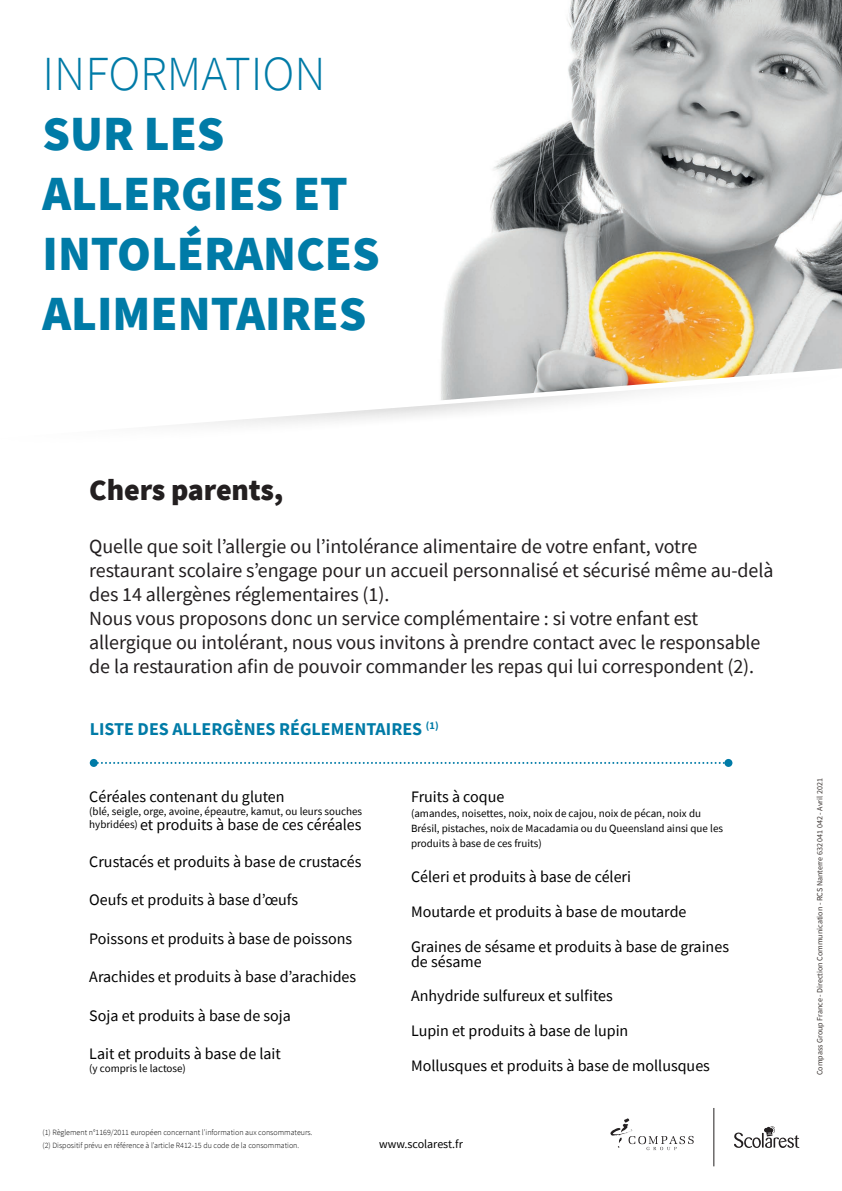
<style>
.page{position:relative;width:842px;height:1191px;background:#fff}
.page>*{position:absolute;margin:0;border:0;box-sizing:border-box;transform-origin:0 0}
.t1{font:900 49px/60px "Source Sans Pro";color:#007ba7}
.t2{font:300 49px "Source Sans Pro";color:#007ba7}
.t3{font:900 30px "Source Sans Pro";letter-spacing:-.005em;color:#231f20}
.t4{font:20px/24px "Source Sans Pro";letter-spacing:-.005em;color:#231f20}
.t5{font:700 18px "Source Sans Pro";color:#007ba7}
.t6{font:16px/34.8px "Source Sans Pro";color:#000}
.t7{font:12px "Source Sans Pro";color:#000}
.t8{font:11px/15px "Source Sans Pro";color:#000}
.t9{font:300 8px/13px "Source Sans Pro";color:#000}
.t10{font:8px "Source Sans Pro";color:#3b3532}
.s1{font-size:11px}
</style>
<div class="page">
<img style="left:441px;top:0;width:401px;height:370px">
<img style="left:180px;top:370px;width:639px;height:55px">
<svg style="left:98px;top:762px;width:626px;height:2px"></svg>
<div style="left:90px;top:759px;width:8px;height:8px;background:#007ba7;border-radius:50%"></div>
<div style="left:724px;top:759px;width:8px;height:8px;background:#007ba7;border-radius:50%"></div>
<hr style="left:713px;top:1108px;width:1px;height:58px;background:#231f20">
<svg style="left:610px;top:1118px;width:84px;height:32px"></svg>
<svg style="left:734px;top:1126px;width:65px;height:22px"></svg>
<h1 class="t2" style="left:43px;top:44px;width:285px">INFORMATION</h1>
<h1 class="t1" style="left:43px;top:103px;width:339px">SUR LES<br>ALLERGIES ET<br>INTOLÉRANCES<br>ALIMENTAIRES</h1>
<h2 class="t3" style="left:89px;top:469px;width:196px">Chers parents,</h2>
<p class="t4" style="left:89px;top:534px;width:686px">Quelle que soit l’allergie ou l’intolérance alimentaire de votre enfant, votre restaurant scolaire s’engage pour un accueil personnalisé et sécurisé même au-delà des 14 allergènes réglementaires (1).<br>Nous vous proposons donc un service complémentaire : si votre enfant est allergique ou intolérant, nous vous invitons à prendre contact avec le responsable de la restauration afin de pouvoir commander les repas qui lui correspondent (2).</p>
<p class="t5" style="left:90px;top:717px;width:350px">LISTE DES ALLERGÈNES RÉGLEMENTAIRES <sup>(1)</sup></p>
<p class="t6" style="left:89px;top:779px;width:197px">Céréales contenant du gluten</p>
<p class="t8" style="left:89px;top:804px;width:274px">(blé, seigle, orge, avoine, épeautre, kamut, ou leurs souches</p>
<p class="t6" style="left:89px;top:807px;width:274px"><span class="s1">hybridées)</span> et produits à base de ces céréales</p>
<p class="t6" style="left:89px;top:843px;width:274px">Crustacés et produits à base de crustacés</p>
<p class="t6" style="left:89px;top:882px;width:210px">Oeufs et produits à base d’œufs</p>
<p class="t6" style="left:89px;top:920px;width:264px">Poissons et produits à base de poissons</p>
<p class="t6" style="left:89px;top:959px;width:268px">Arachides et produits à base d’arachides</p>
<p class="t6" style="left:89px;top:997px;width:203px">Soja et produits à base de soja</p>
<p class="t6" style="left:89px;top:1036px;width:193px">Lait et produits à base de lait</p>
<p class="t8" style="left:89px;top:1061px;width:98px">(y compris le lactose)</p>
<p class="t6" style="left:411px;top:779px;width:95px">Fruits à coque</p>
<p class="t8" style="left:411px;top:806px;width:314px">(amandes, noisettes, noix, noix de cajou, noix de pécan, noix du<br>Brésil, pistaches, noix de Macadamia ou du Queensland ainsi que les produits à base de ces fruits)</p>
<p class="t6" style="left:411px;top:859px;width:319px">Céleri et produits à base de céleri<br>Moutarde et produits à base de moutarde<br>Graines de sésame et produits à base de graines</p>
<p class="t6" style="left:411px;top:943px;width:300px">de sésame<br>Anhydride sulfureux et sulfites<br>Lupin et produits à base de lupin<br>Mollusques et produits à base de mollusques</p>
<p class="t9" style="left:43px;top:1126px;width:272px">(1) Règlement n°1169/2011 européen concernant l’information aux consommateurs. (2) Dispositif prévu en référence à l’article R412-15 du code de la consommation.</p>
<p class="t7" style="left:379px;top:1136px;width:85px">www.scolarest.fr</p>
<p class="t10" style="left:815px;top:1075px;width:298px;rotate:-90deg">Compass Group France - Direction Communication - RCS Nanterre 632 041 042 - Avril 2021</p>
</div>
